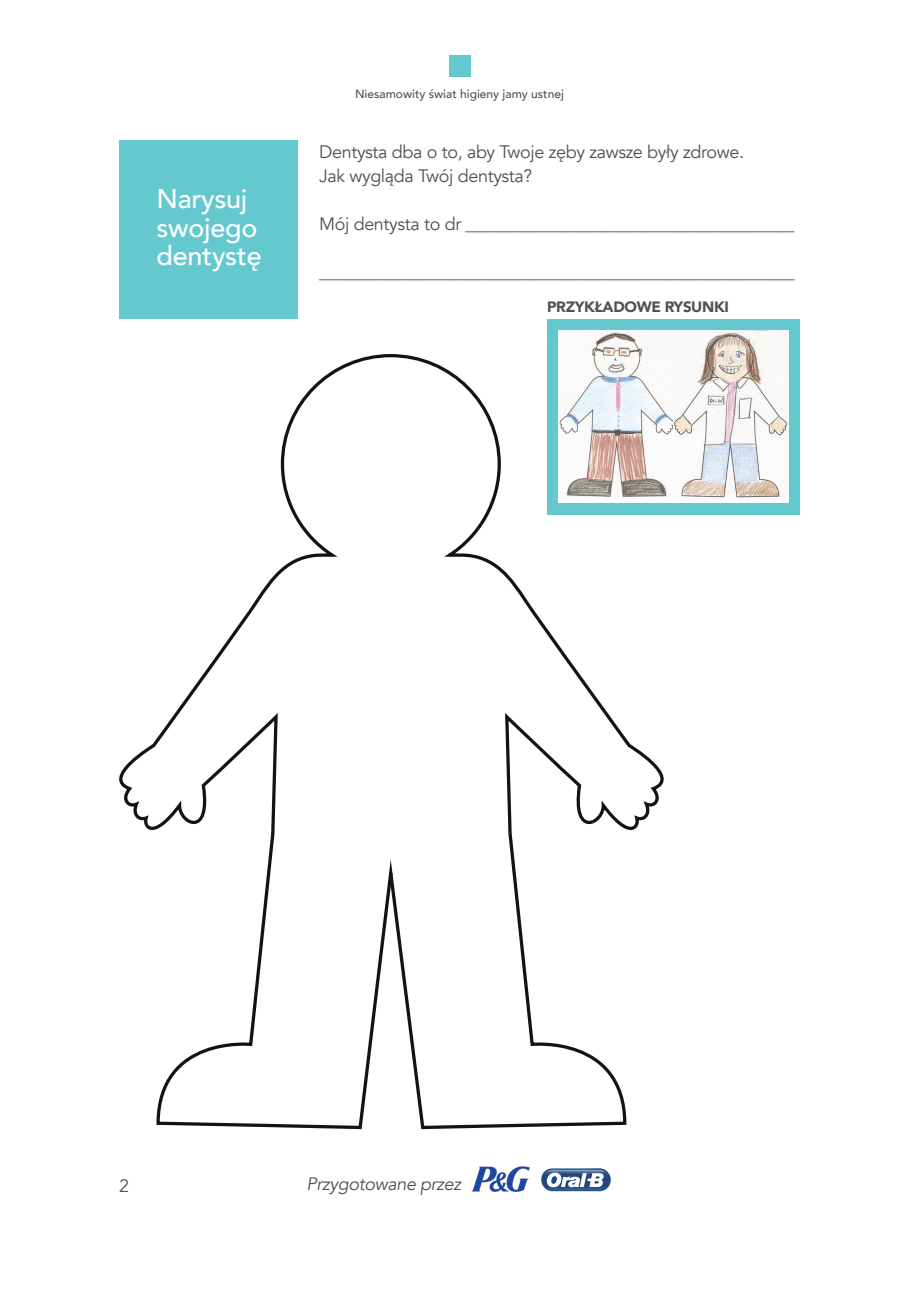
<style>
.page{position:relative;width:919px;height:1289px;background:#fff}
.page>*{position:absolute;margin:0;border:0;box-sizing:border-box;transform-origin:0 0}
.t1{font:500 27px/28.5px "Avenir";letter-spacing:-.01em;color:#fff}
.t2{font:18px/24px "Avenir";letter-spacing:-.02em;color:#4f5252}
.t3{font:italic 18px "Avenir";letter-spacing:-.02em;color:#4f5252}
.t4{font:900 15px "Avenir";letter-spacing:-.02em;color:#4f5252}
.t5{font:500 12px "Avenir";color:#4f5252}
</style>
<div class="page">
<div style="left:448px;top:55px;width:22px;height:22px;background:#64c8cf"></div>
<img style="left:472px;top:1166px;width:57px;height:25px">
<svg style="left:541px;top:1168px;width:70px;height:24px"></svg>
<div style="left:119px;top:140px;width:179px;height:179px;background:#64c8cf"></div>
<div style="left:547px;top:319px;width:252px;height:195px;background:#64c8cf"></div>
<img style="left:558px;top:330px;width:115px;height:22px">
<svg style="left:673px;top:330px;width:115px;height:173px;background:#e7e3e2"></svg>
<svg style="left:119px;top:352px;width:563px;height:775px"></svg>
<h1 class="t1" style="left:156px;top:183px;width:107px">Narysuj swojego dentystę</h1>
<p class="t5" style="left:355px;top:84px;width:210px">Niesamowity świat higieny jamy ustnej</p>
<p class="t2" style="left:319px;top:140px;width:426px">Dentysta dba o to, aby Twoje zęby zawsze były zdrowe.<br>Jak wygląda Twój dentysta?</p>
<p class="t2" style="left:319px;top:212px;width:477px">Mój dentysta to dr ______________________________________</p>
<p class="t2" style="left:319px;top:260px;width:477px">_______________________________________________________</p>
<p class="t4" style="left:547px;top:294px;width:183px">PRZYKŁADOWE RYSUNKI</p>
<p class="t2" style="left:119px;top:1173px;width:12px">2</p>
<p class="t3" style="left:306px;top:1173px;width:156px">Przygotowane przez</p>
</div>
